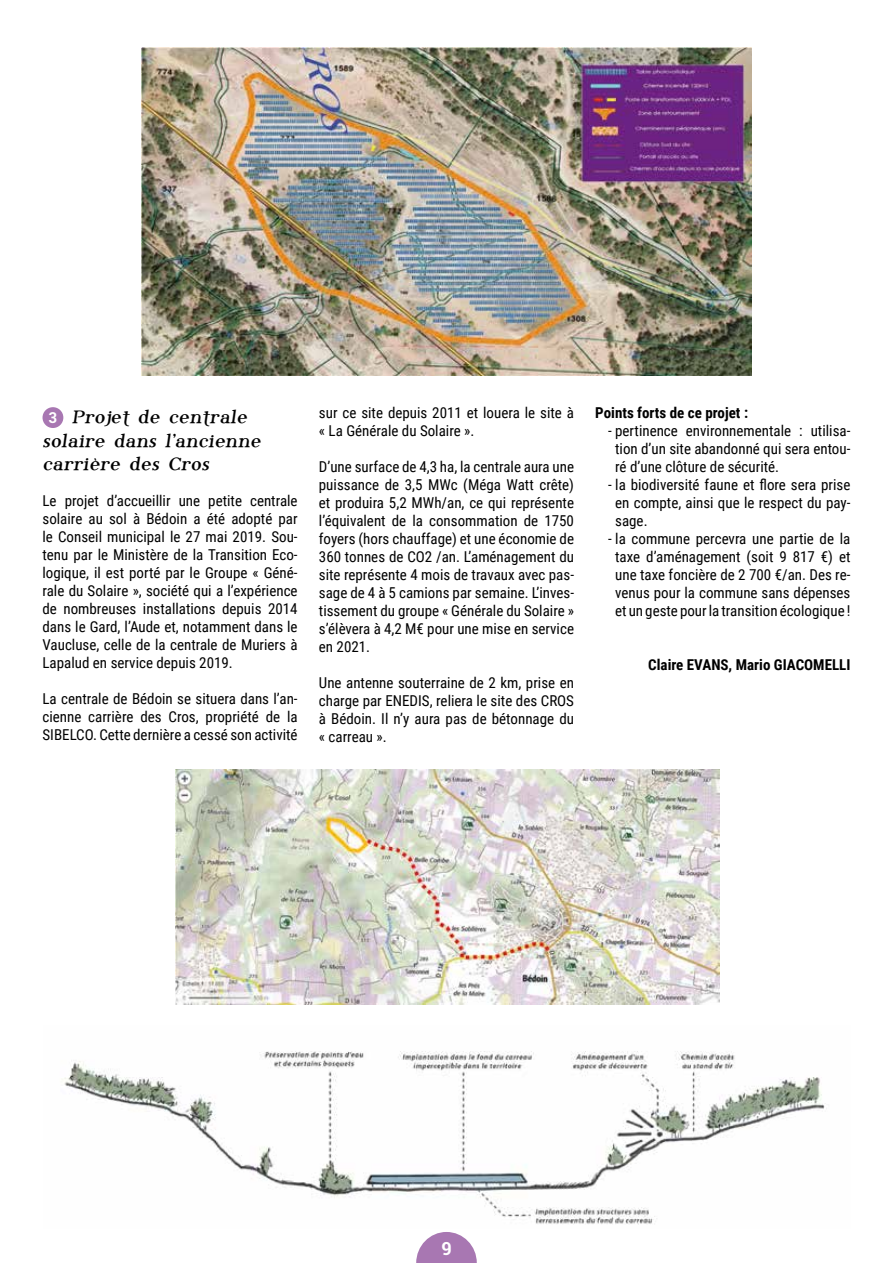
<style>
.page{position:relative;width:893px;height:1263px;background:#fff}
.page>*{position:absolute;margin:0;border:0;box-sizing:border-box;transform-origin:0 0}
.t1{font:19.5px/23.4px "Phosphorus Bromide";color:#000}
.t2{font:700 18px "Roboto";color:#fff}
.t3{font:15px/18px "Roboto Condensed";color:#000;text-align:justify}
.t4{font:700 15px "Roboto Condensed";color:#000}
.s1{font-family:"Roboto";font-weight:700;font-size:15px;color:#fff}
</style>
<div class="page">
<div style="left:43px;top:407px;width:20px;height:21px;background:#a877b2;border-radius:50%"></div>
<svg style="left:416px;top:1232px;width:61px;height:31px"></svg>
<img style="left:62px;top:1051px;width:765px;height:174px">
<img style="left:175px;top:770px;width:544px;height:234px">
<img style="left:141px;top:47px;width:611px;height:329px">
<h1 class="t1" style="left:43px;top:406px;width:220px;text-indent:6px"><span class="s1">3</span> Projet de centrale solaire dans l’ancienne carrière des Cros</h1>
<p class="t3" style="left:43px;top:491px;width:257px">Le projet d’accueillir une petite centrale solaire au sol à Bédoin a été adopté par le Conseil municipal le 27 mai 2019. Sou&shy;tenu par le Ministère de la Transition Eco&shy;logique, il est porté par le Groupe « Géné&shy;rale du Solaire », société qui a l’expérience de nombreuses installations depuis 2014 dans le Gard, l’Aude et, notamment dans le Vaucluse, celle de la centrale de Muriers à Lapalud en service depuis 2019.</p>
<p class="t3" style="left:43px;top:689px;width:257px">La centrale de Bédoin se situera dans l’an&shy;cienne carrière des Cros, propriété de la SIBELCO. Cette dernière a cessé son activité</p>
<p class="t3" style="left:319px;top:403px;width:257px">sur ce site depuis 2011 et louera le site à « La Générale du Solaire ».</p>
<p class="t3" style="left:319px;top:457px;width:257px">D’une surface de 4,3 ha, la centrale aura une puissance de 3,5 MWc (Méga Watt crête) et produira 5,2 MWh/an, ce qui représente l’équivalent de la consommation de 1750 foyers (hors chauffage) et une économie de 360 tonnes de CO2 /an. L’aménagement du site représente 4 mois de travaux avec pas&shy;sage de 4 à 5 camions par semaine. L’inves&shy;tissement du groupe « Générale du Solaire » s’élèvera à 4,2 M€ pour une mise en service en 2021.</p>
<p class="t3" style="left:319px;top:673px;width:257px">Une antenne souterraine de 2 km, prise en charge par ENEDIS, reliera le site des CROS à Bédoin. Il n’y aura pas de bétonnage du « carreau ».</p>
<p class="t4" style="left:595px;top:403px;width:154px">Points forts de ce projet :</p>
<p class="t3" style="left:615px;top:421px;width:237px;text-indent:-7px">- pertinence environnementale : utilisa&shy;tion d’un site abandonné qui sera entou&shy;ré d’une clôture de sécurité.</p>
<p class="t3" style="left:615px;top:475px;width:237px;text-indent:-7px">- la biodiversité faune et flore sera prise en compte, ainsi que le respect du pay&shy;sage.</p>
<p class="t3" style="left:608px;top:529px;width:244px;text-align:center">- la commune percevra une partie de la taxe d’aménagement (soit 9 817 €) et une taxe foncière de 2 700 €/an. Des re&shy;venus pour la commune sans dépenses et un geste pour la transition écologique !</p>
<p class="t4" style="left:648px;top:655px;width:204px">Claire EVANS, Mario GIACOMELLI</p>
<p class="t2" style="left:441px;top:1235px;width:12px">9</p>
</div>
